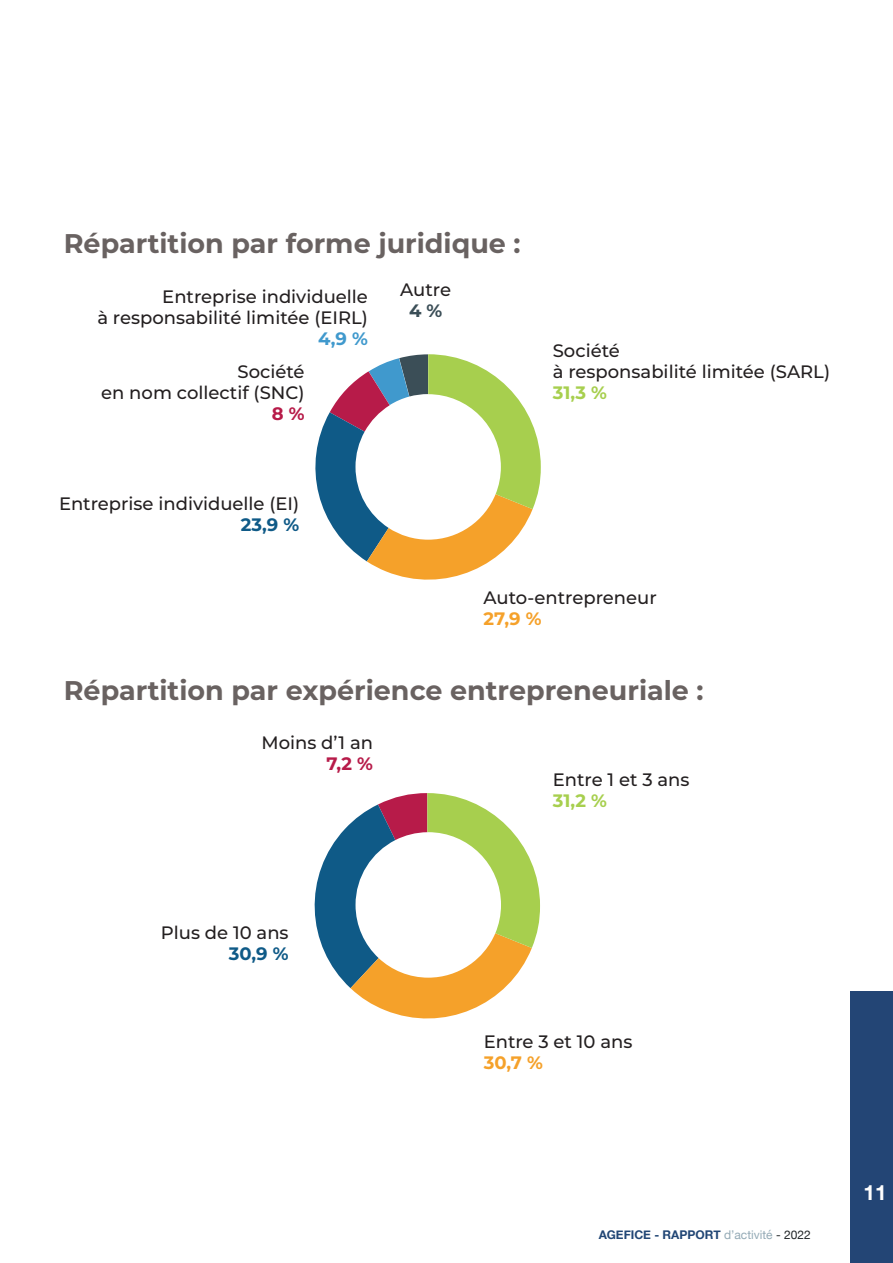
<style>
.page{position:relative;width:893px;height:1263px;background:#fff}
.page>*{position:absolute;margin:0;border:0;box-sizing:border-box;transform-origin:0 0}
.t1{font:700 27px "Montserrat";color:#696261}
.t2{font:700 21px "Helvetica Neue";color:#fff}
.t3{font:500 18px/21px "Montserrat";color:#231f20;text-align:right}
.t4{font:700 12px "Helvetica Neue";color:#214675}
.s1{font-weight:700;color:#4099cd}
.s2{font-weight:700;color:#3b4e57}
.s3{font-weight:700;color:#b71b49}
.s4{font-weight:700;color:#0f5a87}
.s5{font-weight:700;color:#a7cf4e}
.s6{font-weight:700;color:#f5a12a}
.s7{font-weight:400;color:#94aab6}
.s8{font-weight:400;color:#212527}
</style>
<div class="page">
<svg style="left:314px;top:793px;width:226px;height:226px"></svg>
<svg style="left:315px;top:354px;width:226px;height:226px"></svg>
<div style="left:850px;top:991px;width:43px;height:272px;background:#234575"></div>
<p class="t1" style="left:64px;top:224px;width:458px">Répartition par forme juridique :</p>
<p class="t3" style="left:97px;top:286px;width:272px">Entreprise individuelle<br>à responsabilité limitée (EIRL)<br><span class="s1">4,9 %</span></p>
<p class="t3" style="left:400px;top:279px;width:52px;text-align:center">Autre<br><span class="s2">4 %</span></p>
<p class="t3" style="left:101px;top:361px;width:205px">Société<br>en nom collectif (SNC)<br><span class="s3">8 %</span></p>
<p class="t3" style="left:59px;top:493px;width:242px">Entreprise individuelle (EI)<br><span class="s4">23,9 %</span></p>
<p class="t3" style="left:553px;top:340px;width:279px;text-align:left">Société<br>à responsabilité limitée (SARL)<br><span class="s5">31,3 %</span></p>
<p class="t3" style="left:483px;top:587px;width:175px;text-align:left">Auto-entrepreneur<br><span class="s6">27,9 %</span></p>
<p class="t1" style="left:64px;top:670px;width:641px">Répartition par expérience entrepreneuriale :</p>
<p class="t3" style="left:262px;top:732px;width:113px">Moins d’1 an<br><span class="s3">7,2 %</span></p>
<p class="t3" style="left:553px;top:768px;width:138px;text-align:left">Entre 1 et 3 ans<br><span class="s5">31,2 %</span></p>
<p class="t3" style="left:161px;top:921px;width:129px">Plus de 10 ans<br><span class="s4">30,9 %</span></p>
<p class="t3" style="left:484px;top:1030px;width:150px;text-align:left">Entre 3 et 10 ans<br><span class="s6">30,7 %</span></p>
<p class="t4" style="left:599px;top:1225px;width:214px">AGEFICE - RAPPORT <span class="s7">d’activité</span> <span class="s8">- 2022</span></p>
<p class="t2" style="left:863px;top:1176px;width:25px">11</p>
</div>
